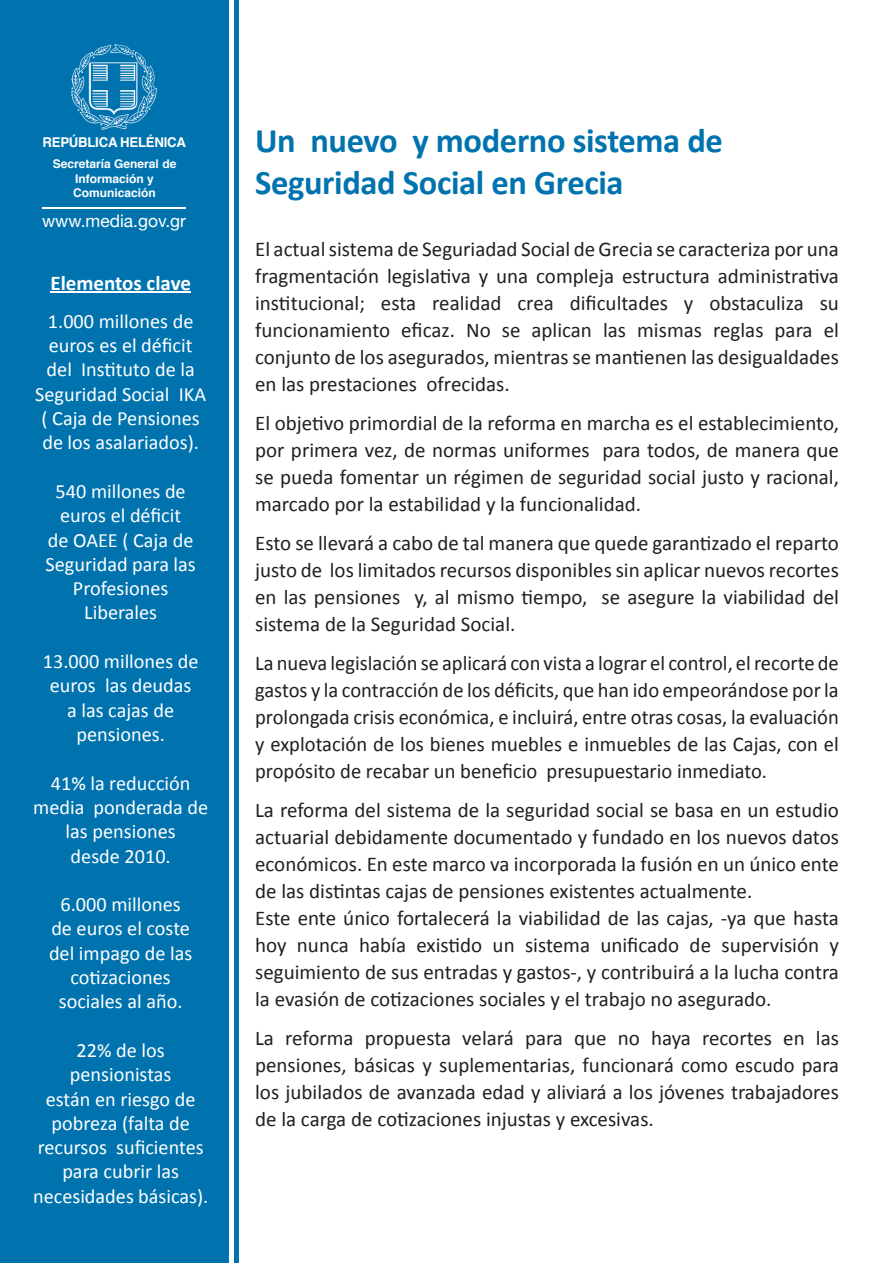
<style>
.page{position:relative;width:893px;height:1263px;background:#fff}
.page>*{position:absolute;margin:0;border:0;box-sizing:border-box;transform-origin:0 0}
.t1{font:700 34.5px/41.4px "Calibri";letter-spacing:-.01em;color:#0073ae}
.t2{font:21px/27px "Calibri";color:#231f20}
.t3{font:700 21px "Calibri";color:#fff}
.t4{font:20.25px/24.3px "Calibri";color:#fff}
.t5{font:17.4px "Helvetica Neue";color:#fff}
.t6{font:700 13.5px "Helvetica";letter-spacing:-.02em;color:#fff}
.t7{font:700 12px/14.4px "Helvetica";color:#fff;text-align:center}
</style>
<div class="page">
<div style="left:0;top:0;width:229px;height:1263px;background:#0073ae"></div>
<hr style="left:235px;top:0;width:4px;height:1263px;background:#0073ae">
<img style="left:71px;top:44px;width:86px;height:86px">
<hr style="left:43px;top:207px;width:143px;height:2px;background:#fff">
<hr style="left:50px;top:291px;width:141px;height:2px;background:#fff">
<p class="t6" style="left:43px;top:132px;width:145px">REPÚBLICA HELÉNICA</p>
<p class="t7" style="left:53px;top:157px;width:125px">Secretaría General de<br>Información y<br>Comunicación</p>
<p class="t5" style="left:42px;top:208px;width:146px">www.media.gov.gr</p>
<p class="t3" style="left:50px;top:270px;width:142px">Elementos clave</p>
<p class="t4" style="left:48px;top:309px;width:148px;text-align:right">1.000 millones de euros es el déficit<br>Instituto de la</p>
<p class="t4" style="left:47px;top:358px;width:27px">del</p>
<p class="t4" style="left:42px;top:382px;width:160px;text-indent:-6px">Seguridad Social<br>( Caja de Pensiones de los asalariados .(</p>
<p class="t4" style="left:46px;top:479px;width:152px;text-align:center">540 millones de euros el déficit<br>de OAEE ( Caja de<br>Seguridad para las<br>Profesiones<br>Liberales</p>
<p class="t4" style="left:105px;top:649px;width:95px;text-indent:-62px">13.000 millones de las deudas</p>
<p class="t4" style="left:179px;top:382px;width:29px">IKA</p>
<p class="t4" style="left:50px;top:674px;width:48px">euros</p>
<p class="t4" style="left:67px;top:698px;width:108px">a las cajas de</p>
<p class="t4" style="left:77px;top:722px;width:90px">pensiones.</p>
<p class="t4" style="left:94px;top:771px;width:116px;text-indent:-43px">41% la reducción ponderada de</p>
<p class="t4" style="left:66px;top:795px;width:112px;text-indent:-32px">media<br>las pensiones desde 2010.</p>
<p class="t4" style="left:49px;top:892px;width:145px;text-align:center">6.000 millones de euros el coste del impago de las cotizaciones sociales al año.</p>
<p class="t4" style="left:77px;top:1038px;width:90px">22% de los</p>
<p class="t4" style="left:70px;top:1062px;width:103px">pensionistas</p>
<p class="t4" style="left:46px;top:1087px;width:151px">están en riesgo de</p>
<p class="t4" style="left:52px;top:1111px;width:140px">pobreza (falta de</p>
<p class="t4" style="left:116px;top:1135px;width:89px">suficientes</p>
<p class="t4" style="left:38px;top:1135px;width:71px">recursos</p>
<p class="t4" style="left:62px;top:1160px;width:118px">para cubrir las</p>
<p class="t4" style="left:33px;top:1184px;width:177px">necesidades básicas .(</p>
<h1 class="t1" style="left:255px;top:120px;width:469px">Un nuevo y moderno sistema de<br>Seguridad Social en Grecia</h1>
<p class="t2" style="left:255px;top:235px;width:585px;text-align:right">El actual sistema de Seguriadad Social de Grecia se caracteriza por una fragmentación legislativa y una compleja estructura administrativa su</p>
<p class="t2" style="left:570px;top:289px;width:100px">dificultades</p>
<p class="t2" style="left:255px;top:289px;width:111px">institucional;</p>
<p class="t2" style="left:432px;top:289px;width:71px">realidad</p>
<p class="t2" style="left:709px;top:289px;width:96px">obstaculiza</p>
<p class="t2" style="left:381px;top:289px;width:37px">esta</p>
<p class="t2" style="left:517px;top:289px;width:38px">crea</p>
<p class="t2" style="left:684px;top:289px;width:11px">y</p>
<p class="t2" style="left:255px;top:316px;width:137px">funcionamiento</p>
<p class="t2" style="left:255px;top:343px;width:585px">conjunto de los asegurados, mientras se mantienen las desigualdades</p>
<p class="t2" style="left:426px;top:370px;width:85px">ofrecidas.</p>
<p class="t2" style="left:401px;top:316px;width:55px">eficaz.</p>
<p class="t2" style="left:531px;top:316px;width:62px">aplican</p>
<p class="t2" style="left:603px;top:316px;width:25px">las</p>
<p class="t2" style="left:713px;top:316px;width:52px">reglas</p>
<p class="t2" style="left:824px;top:316px;width:17px">el</p>
<p class="t2" style="left:637px;top:316px;width:66px">mismas</p>
<p class="t2" style="left:466px;top:316px;width:26px">No</p>
<p class="t2" style="left:502px;top:316px;width:20px">se</p>
<p class="t2" style="left:775px;top:316px;width:40px">para</p>
<p class="t2" style="left:255px;top:364px;width:585px;line-height:39px">en las prestaciones<br>El objetivo primordial de la reforma en marcha es el establecimiento,</p>
<p class="t2" style="left:602px;top:436px;width:238px">para todos, de manera que</p>
<p class="t2" style="left:255px;top:436px;width:585px">por primera vez, de normas uniformes<br>se pueda fomentar un régimen de seguridad social justo y racional, marcado por la estabilidad lay funcionalidad.</p>
<p class="t2" style="left:255px;top:529px;width:585px;text-align:right">Esto se llevará a cabo de tal manera que quede garantizado el reparto justo de los limitados recursos disponibles sin aplicar nuevos recortes se asegure la viabilidad del</p>
<p class="t2" style="left:255px;top:583px;width:262px">en las pensiones<br>sistema de la Seguridad Social.</p>
<p class="t2" style="left:255px;top:649px;width:585px;text-align:justify">Lanuevalegislaciónseaplicaráconvistaalograrelcontrol,elrecortede gastos lay contracción de los déficits, que han ido empeorándose por la prolongada crisis económica e, incluirá, entre otras cosas la, evaluación y explotación de los bienes muebles e inmuebles de las Cajas, con el propósito de recabar un beneficio presupuestario inmediato.</p>
<p class="t2" style="left:255px;top:796px;width:585px">La reforma del sistema de la seguridad social se basa en un estudio</p>
<p class="t2" style="left:255px;top:823px;width:585px">actuarial debidamente documentado y fundado en los nuevos datos</p>
<p class="t2" style="left:255px;top:850px;width:585px">económicos. En este marco va incorporada la fusión en un único ente</p>
<p class="t2" style="left:255px;top:877px;width:499px">de las distintas cajas de pensiones existentes actualmente.</p>
<p class="t2" style="left:255px;top:904px;width:585px">Este ente único fortalecerá la viabilidad de las cajas -, ya que hasta</p>
<p class="t2" style="left:829px;top:931px;width:11px">y</p>
<p class="t2" style="left:414px;top:583px;width:174px">,y al mismo tiempo,</p>
<p class="t2" style="left:359px;top:931px;width:48px">había</p>
<p class="t2" style="left:721px;top:931px;width:99px">supervisión</p>
<p class="t2" style="left:600px;top:931px;width:80px">unificado</p>
<p class="t2" style="left:255px;top:931px;width:585px">hoy<br>seguimiento de sus entradas y gastos y-, contribuirá laa lucha contra la evasión de cotizaciones sociales y el trabajo no asegurado.</p>
<p class="t2" style="left:816px;top:1024px;width:25px">las</p>
<p class="t2" style="left:416px;top:931px;width:67px">existido</p>
<p class="t2" style="left:690px;top:931px;width:23px">de</p>
<p class="t2" style="left:525px;top:931px;width:67px">sistema</p>
<p class="t2" style="left:297px;top:931px;width:53px">nunca</p>
<p class="t2" style="left:493px;top:931px;width:24px">un</p>
<p class="t2" style="left:462px;top:1024px;width:53px">velará</p>
<p class="t2" style="left:285px;top:1024px;width:70px">reforma</p>
<p class="t2" style="left:651px;top:1024px;width:41px">haya</p>
<p class="t2" style="left:255px;top:1024px;width:585px">La<br>pensiones, básicas y suplementarias, funcionará como escudo para los jubilados de avanzada edad y aliviará a los jóvenes trabajadores de la carga de cotizaciones injustas y excesivas.</p>
<p class="t2" style="left:365px;top:1024px;width:88px">propuesta</p>
<p class="t2" style="left:702px;top:1024px;width:72px">recortes</p>
<p class="t2" style="left:525px;top:1024px;width:40px">para</p>
<p class="t2" style="left:574px;top:1024px;width:34px">que</p>
<p class="t2" style="left:618px;top:1024px;width:24px">no</p>
<p class="t2" style="left:783px;top:1024px;width:23px">en</p>
</div>
